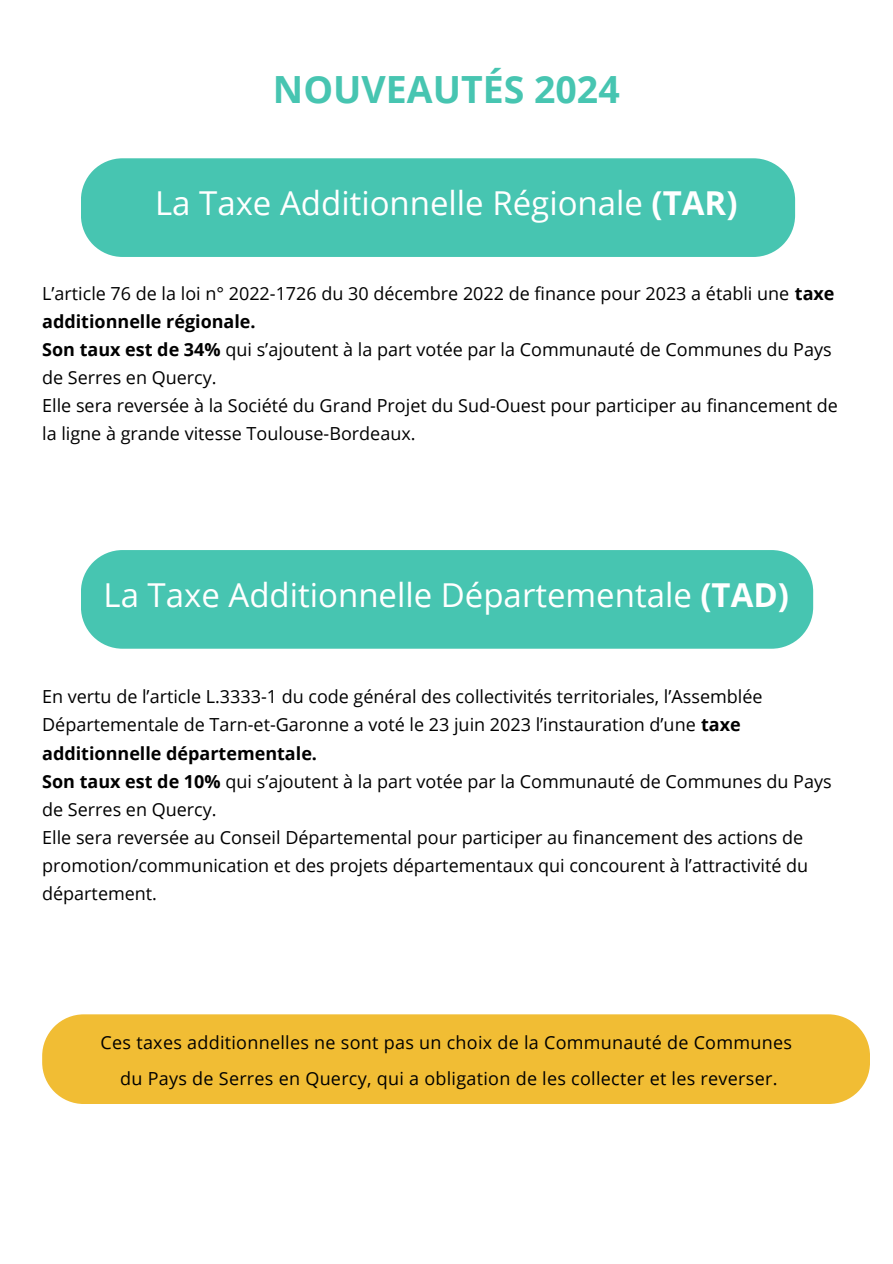
<style>
.page{position:relative;width:893px;height:1264px;background:#fff}
.page>*{position:absolute;margin:0;border:0;box-sizing:border-box;transform-origin:0 0}
.t1{font:700 37.5px "Open Sans";color:#47c5b1}
.t2{font:33px "Open Sans";color:#fff}
.t3{font:18px/28px "Open Sans";color:#000}
.s1{font-weight:700}
</style>
<div class="page">
<div style="left:81px;top:158px;width:714px;height:99px;background:#47c5b1"></div>
<div style="left:81px;top:550px;width:732px;height:98px;background:#47c5b1"></div>
<div style="left:42px;top:1014px;width:827px;height:89px;background:#f1bd34"></div>
<p class="t1" style="left:273px;top:63px;width:348px">NOUVEAUTÉS 2024</p>
<p class="t2" style="left:155px;top:180px;width:584px">La Taxe Additionnelle Régionale <span class="s1">(TAR)</span></p>
<p class="t3" style="left:42px;top:279px;width:793px">L’article 76 de la loi n° 2022-1726 du 30 décembre 2022 de finance pour 2023 a établi une <span class="s1">taxe additionnelle régionale.</span></p>
<p class="t3" style="left:42px;top:335px;width:791px"><span class="s1">Son taux est de 34%</span> qui s’ajoutent à la part votée par la Communauté de Communes du Pays de Serres en Quercy.</p>
<p class="t3" style="left:42px;top:391px;width:797px">Elle sera reversée à la Société du Grand Projet du Sud-Ouest pour participer au financement de la ligne à grande vitesse Toulouse-Bordeaux.</p>
<p class="t2" style="left:104px;top:571px;width:687px">La Taxe Additionnelle Départementale <span class="s1">(TAD)</span></p>
<p class="t3" style="left:42px;top:682px;width:722px">En vertu de l’article L.3333-1 du code général des collectivités territoriales, l’Assemblée<br>Départementale de Tarn-et-Garonne a voté le 23 juin 2023 l’instauration d’une <span class="s1">taxe additionnelle départementale.</span></p>
<p class="t3" style="left:42px;top:766px;width:791px"><span class="s1">Son taux est de 10%</span> qui s’ajoutent à la part votée par la Communauté de Communes du Pays de Serres en Quercy.</p>
<p class="t3" style="left:42px;top:822px;width:767px">Elle sera reversée au Conseil Départemental pour participer au financement des actions de promotion/communication et des projets départementaux qui concourent à l’attractivité du département.</p>
<p class="t3" style="left:101px;top:1027px;width:692px">Ces taxes additionnelles ne sont pas un choix de la Communauté de Communes</p>
<p class="t3" style="left:120px;top:1063px;width:658px">du Pays de Serres en Quercy, qui a obligation de les collecter et les reverser.</p>
</div>
